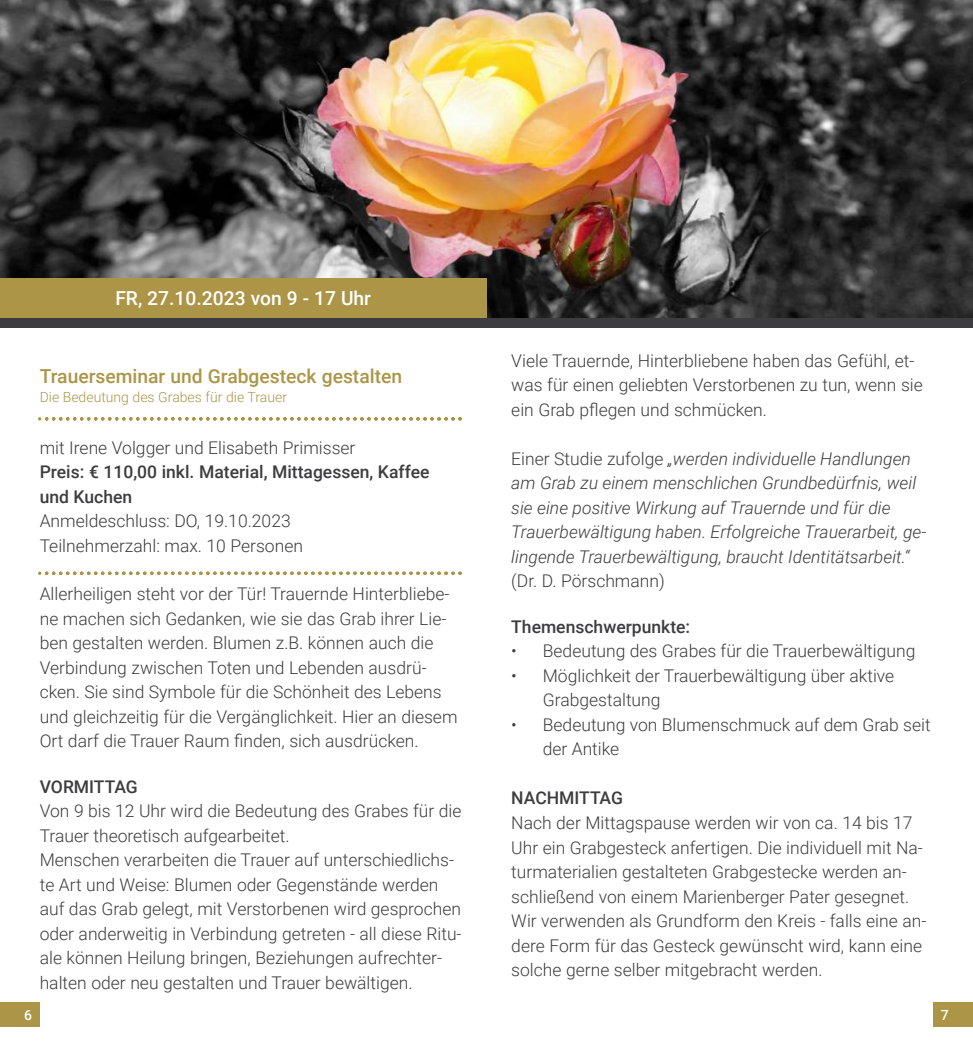
<style>
.page{position:relative;width:973px;height:1042px;background:#fff}
.page>*{position:absolute;margin:0;border:0;box-sizing:border-box;transform-origin:0 0}
.t1{font:500 19.25px "Roboto";color:#ac9547}
.t2{font:500 19.25px "Roboto";color:#fff}
.t3{font:300 17.5px/24.5px "Roboto";color:#3d3d3f}
.t4{font:italic 300 17.5px/24.5px "Roboto";color:#3d3d3f}
.t5{font:500 17.5px/24.5px "Roboto";color:#3d3d3f}
.t6{font:300 14px "Roboto";color:#ac9547}
.t7{font:500 14px "Roboto";color:#fff}
.s1{font-style:normal}
</style>
<div class="page">
<img style="left:0;top:0;width:972px;height:317px">
<div style="left:0;top:278px;width:486px;height:39px;background:#ac9547"></div>
<div style="left:0;top:317px;width:486px;height:10px;background:#3d3d3f"></div>
<div style="left:486px;top:317px;width:486px;height:10px;background:#3d3d3f"></div>
<svg style="left:40px;top:571px;width:421px;height:4px"></svg>
<svg style="left:40px;top:417px;width:421px;height:3px"></svg>
<div style="left:0;top:1002px;width:40px;height:25px;background:#ac9547"></div>
<div style="left:933px;top:1002px;width:39px;height:25px;background:#ac9547"></div>
<p class="t2" style="left:115px;top:290px;width:257px">FR, 27.10.2023 von 9 - 17 Uhr</p>
<p class="t1" style="left:40px;top:368px;width:364px">Trauerseminar und Grabgesteck gestalten</p>
<p class="t6" style="left:40px;top:391px;width:249px">Die Bedeutung des Grabes für die Trauer</p>
<p class="t3" style="left:40px;top:437px;width:317px">mit Irene Volgger und Elisabeth Primisser</p>
<p class="t5" style="left:40px;top:461px;width:391px">Preis: € 110,00 inkl. Material, Mittagessen, Kaffee und Kuchen</p>
<p class="t3" style="left:40px;top:510px;width:265px">Anmeldeschluss: DO, 19.10.2023<br>Teilnehmerzahl: max. 10 Personen</p>
<p class="t3" style="left:40px;top:583px;width:419px">Allerheiligen steht vor der Tür! Trauernde Hinterbliebe‐ ne machen sich Gedanken, wie sie das Grab ihrer Lie‐ ben gestalten werden. Blumen z.B. können auch die Verbindung zwischen Toten und Lebenden ausdrü‐ cken. Sie sind Symbole für die Schönheit des Lebens und gleichzeitig für die Vergänglichkeit. Hier an diesem Ort darf die Trauer Raum finden, sich ausdrücken.</p>
<p class="t5" style="left:40px;top:776px;width:99px">VORMITTAG</p>
<p class="t3" style="left:40px;top:800px;width:423px">Von 9 bis 12 Uhr wird die Bedeutung des Grabes für die Trauer theoretisch aufgearbeitet.<br>Menschen verarbeiten die Trauer auf unterschiedlichs‐ te Art und Weise: Blumen oder Gegenstände werden auf das Grab gelegt, mit Verstorbenen wird gesprochen oder anderweitig in Verbindung getreten - all diese Ritu‐ ale können Heilung bringen, Beziehungen aufrechter‐ halten oder neu gestalten und Trauer bewältigen.</p>
<p class="t3" style="left:511px;top:350px;width:413px">Viele Trauernde, Hinterbliebene haben das Gefühl, et‐ was für einen geliebten Verstorbenen zu tun, wenn sie ein Grab pflegen und schmücken.</p>
<p class="t4" style="left:511px;top:448px;width:416px"><span class="s1">Einer Studie zufolge</span> „werden individuelle Handlungen am Grab zu einem menschlichen Grundbedürfnis, weil sie eine positive Wirkung auf Trauernde und für die Trauerbewältigung haben. Erfolgreiche Trauerarbeit, ge‐ lingende Trauerbewältigung, braucht Identitätsarbeit.“</p>
<p class="t3" style="left:511px;top:571px;width:155px">(Dr. D. Pörschmann)</p>
<p class="t5" style="left:511px;top:616px;width:180px">Themenschwerpunkte:</p>
<p class="t3" style="left:511px;top:641px;width:405px">• Bedeutung des Grabes für die Trauerbewältigung</p>
<p class="t3" style="left:542px;top:665px;width:353px;text-indent:-32px">• Möglichkeit der Trauerbewältigung über aktive<br>Grabgestaltung</p>
<p class="t3" style="left:542px;top:714px;width:389px;text-indent:-32px">• Bedeutung von Blumenschmuck auf dem Grab seit der Antike</p>
<p class="t5" style="left:511px;top:788px;width:113px">NACHMITTAG</p>
<p class="t3" style="left:511px;top:812px;width:416px">Nach der Mittagspause werden wir von ca. 14 bis 17<br>Uhr ein Grabgesteck anfertigen. Die individuell mit Na‐ turmaterialien gestalteten Grabgestecke werden an‐ schließend von einem Marienberger Pater gesegnet.<br>Wir verwenden als Grundform den Kreis - falls eine an‐ dere Form für das Gesteck gewünscht wird, kann eine solche gerne selber mitgebracht werden.</p>
<p class="t7" style="left:24px;top:1009px;width:9px">6</p>
<p class="t7" style="left:940px;top:1009px;width:9px">7</p>
</div>
